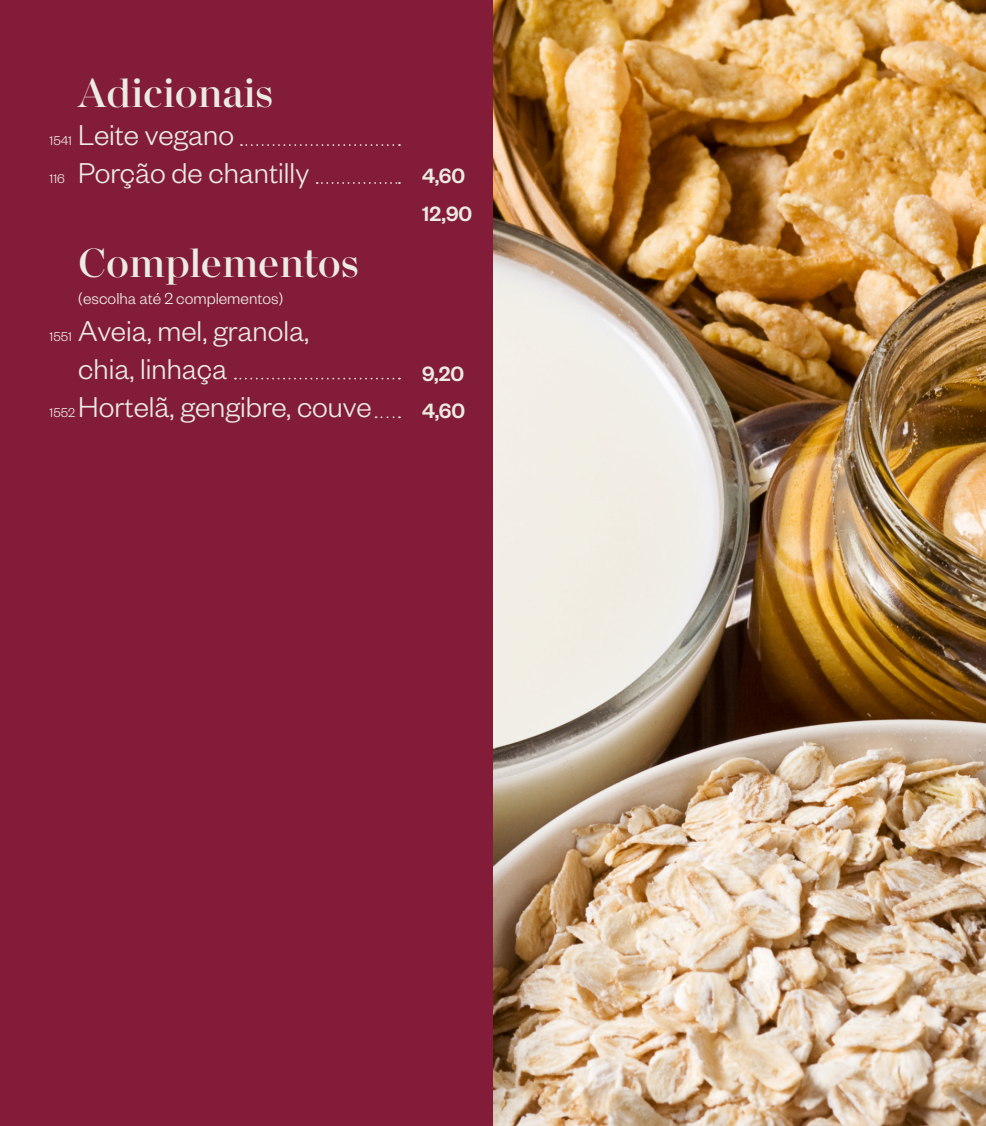
<style>
.page{position:relative;width:986px;height:1126px;background:#fff}
.page>*{position:absolute;margin:0;border:0;box-sizing:border-box;transform-origin:0 0}
.t1{font:500 43.75px "Macklin Display";color:#ebebe1}
.t2{font:300 31.5px/37.8px "Founders Grotesk";color:#ebebe1}
.t3{font:500 22.75px/37.8px "Founders Grotesk";color:#ebebe1}
.t4{font:300 17.5px "Founders Grotesk";color:#ebebe1}
.t5{font:300 14px "Founders Grotesk";color:#ebebe1}
</style>
<div class="page">
<div style="left:0;top:0;width:493px;height:1126px;background:#831c39"></div>
<svg style="left:241px;top:144px;width:159px;height:2px"></svg>
<svg style="left:317px;top:182px;width:83px;height:2px"></svg>
<svg style="left:235px;top:378px;width:165px;height:1px"></svg>
<svg style="left:375px;top:416px;width:25px;height:2px"></svg>
<img style="left:493px;top:0;width:493px;height:1126px">
<h1 class="t1" style="left:78px;top:68px;width:197px">Adicionais</h1>
<p class="t2" style="left:78px;top:115px;width:232px">Leite vegano<br>Porção de chantilly</p>
<p class="t5" style="left:50px;top:132px;width:24px">1541</p>
<p class="t5" style="left:50px;top:170px;width:17px">116</p>
<h1 class="t1" style="left:78px;top:238px;width:282px">Complementos</h1>
<p class="t4" style="left:78px;top:287px;width:206px">(escolha até 2 complementos)</p>
<p class="t2" style="left:78px;top:311px;width:295px">Aveia, mel, granola, chia, linhaça<br>Hortelã, gengibre, couve</p>
<p class="t5" style="left:50px;top:329px;width:24px">1551</p>
<p class="t5" style="left:50px;top:404px;width:27px">1552</p>
<p class="t3" style="left:422px;top:156px;width:52px">4,60<br>12,90</p>
<p class="t3" style="left:422px;top:353px;width:44px">9,20<br>4,60</p>
</div>
